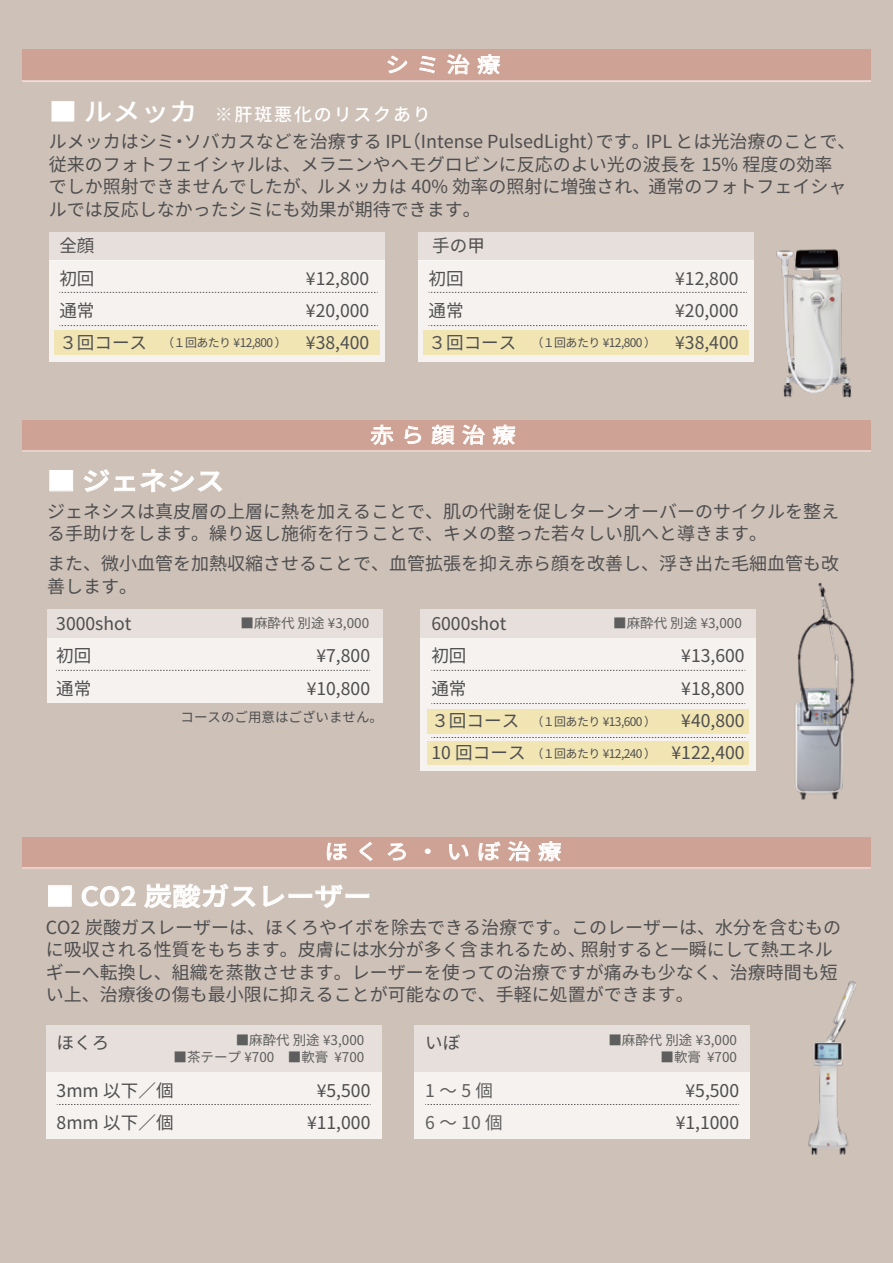
<style>
.page{position:relative;width:893px;height:1263px;background:#fff}
.page>*{position:absolute;margin:0;border:0;box-sizing:border-box;transform-origin:0 0}
.t1{font:500 25.5px "Noto Sans JP";color:#fff;scale:1.12 1}
.t2{font:21px "Noto Sans JP";letter-spacing:.3em;color:#fff;scale:1.12 1}
.t3{font:18px/22.5px "Noto Sans JP";color:#4e4e4f}
.t4{font:500 18px "Noto Sans JP";letter-spacing:.1em;color:#fff}
.t5{font:17.55px/32.2px "Noto Sans JP";color:#4e4e4f;text-align:center}
.t6{font:17.55px/32.2px "Noto Sans JP";color:#505050}
.t7{font:17.55px/32.2px "Noto Sans JP";color:#5f5f5f}
.t8{font:13.5px "Noto Sans JP";color:#5e5e5e}
.t9{font:13.5px "Noto Sans JP";color:#4e4e4f}
.t10{font:12px "Noto Sans JP";letter-spacing:-.05em;color:#505050}
.s1{font-size:17.55px}
</style>
<div class="page">
<div style="left:0;top:0;width:893px;height:1262px;background:#cec1b8"></div>
<div style="left:418px;top:232px;width:336px;height:28px;background:#e6dfdb"></div>
<div style="left:49px;top:260px;width:336px;height:102px;background:#f5f2f0"></div>
<div style="left:22px;top:420px;width:849px;height:32px;background:#cea294"></div>
<svg style="left:370px;top:424px;width:24px;height:21px"></svg>
<svg style="left:404px;top:425px;width:17px;height:19px"></svg>
<svg style="left:431px;top:424px;width:24px;height:21px"></svg>
<svg style="left:462px;top:424px;width:23px;height:21px"></svg>
<svg style="left:492px;top:424px;width:24px;height:21px"></svg>
<div style="left:49px;top:470px;width:24px;height:21px;border:1px solid #fff"></div>
<svg style="left:83px;top:469px;width:140px;height:23px"></svg>
<div style="left:47px;top:638px;width:336px;height:64px;background:#f5f2f0"></div>
<div style="left:47px;top:610px;width:336px;height:28px;background:#e6dfdb"></div>
<svg style="left:56px;top:670px;width:314px;height:1px"></svg>
<img style="left:795px;top:582px;width:60px;height:218px">
<div style="left:420px;top:638px;width:336px;height:133px;background:#f5f2f0"></div>
<div style="left:427px;top:742px;width:322px;height:23px;background:#f2e5b4"></div>
<div style="left:427px;top:709px;width:322px;height:24px;background:#f2e5b4"></div>
<div style="left:420px;top:610px;width:336px;height:28px;background:#e6dfdb"></div>
<svg style="left:431px;top:670px;width:314px;height:1px"></svg>
<svg style="left:431px;top:703px;width:314px;height:1px"></svg>
<svg style="left:431px;top:737px;width:314px;height:1px"></svg>
<hr style="left:22px;top:451px;width:849px;height:1px;background:#fff">
<div style="left:54px;top:331px;width:326px;height:24px;background:#f2e5b4"></div>
<img style="left:776px;top:249px;width:76px;height:149px">
<div style="left:49px;top:232px;width:336px;height:28px;background:#e6dfdb"></div>
<svg style="left:59px;top:292px;width:319px;height:1px"></svg>
<svg style="left:59px;top:325px;width:319px;height:1px"></svg>
<div style="left:418px;top:260px;width:336px;height:102px;background:#f5f2f0"></div>
<div style="left:423px;top:331px;width:326px;height:24px;background:#f2e5b4"></div>
<svg style="left:429px;top:292px;width:318px;height:1px"></svg>
<svg style="left:429px;top:325px;width:318px;height:1px"></svg>
<div style="left:22px;top:49px;width:849px;height:32px;background:#cea294"></div>
<hr style="left:22px;top:80px;width:849px;height:2px;background:#fff">
<svg style="left:387px;top:55px;width:21px;height:19px"></svg>
<svg style="left:419px;top:56px;width:17px;height:18px"></svg>
<svg style="left:447px;top:54px;width:23px;height:21px"></svg>
<svg style="left:477px;top:54px;width:24px;height:21px"></svg>
<div style="left:22px;top:837px;width:849px;height:32px;background:#cea294"></div>
<svg style="left:327px;top:842px;width:20px;height:19px"></svg>
<svg style="left:359px;top:842px;width:14px;height:19px"></svg>
<svg style="left:387px;top:843px;width:19px;height:18px"></svg>
<svg style="left:425px;top:849px;width:6px;height:5px"></svg>
<svg style="left:449px;top:844px;width:20px;height:16px"></svg>
<svg style="left:478px;top:841px;width:23px;height:20px"></svg>
<svg style="left:508px;top:841px;width:23px;height:21px"></svg>
<svg style="left:538px;top:841px;width:24px;height:21px"></svg>
<div style="left:48px;top:885px;width:24px;height:21px;border:1px solid #fff"></div>
<svg style="left:81px;top:886px;width:55px;height:20px"></svg>
<svg style="left:144px;top:883px;width:112px;height:25px"></svg>
<svg style="left:263px;top:884px;width:107px;height:24px"></svg>
<div style="left:414px;top:1072px;width:336px;height:67px;background:#f5f2f0"></div>
<div style="left:414px;top:1025px;width:336px;height:47px;background:#e6dfdb"></div>
<svg style="left:425px;top:1104px;width:314px;height:1px"></svg>
<div style="left:46px;top:1072px;width:335px;height:67px;background:#f5f2f0"></div>
<div style="left:46px;top:1025px;width:335px;height:47px;background:#e6dfdb"></div>
<svg style="left:57px;top:1104px;width:314px;height:1px"></svg>
<img style="left:808px;top:981px;width:48px;height:174px">
<hr style="left:22px;top:867px;width:849px;height:2px;background:#fff">
<p class="t2" style="left:385px;top:53px;width:104px">シミ治療</p>
<h1 class="t1" style="left:49px;top:97px;width:160px">■ ルメッカ　</h1>
<p class="t4" style="left:215px;top:105px;width:217px">※肝斑悪化のリスクあり</p>
<p class="t3" style="left:49px;top:131px;width:808px">ルメッカはシミ・ソバカスなどを治療する IPL（Intense PulsedLight）です。IPL とは光治療のことで、従来のフォトフェイシャルは、メラニンやヘモグロビンに反応のよい光の波長を 15% 程度の効率<br>でしか照射できませんでしたが、ルメッカは 40% 効率の照射に増強され、通常のフォトフェイシャルでは反応しなかったシミにも効果が期待できます。</p>
<p class="t6" style="left:59px;top:230px;width:89px">全顔<br>初回<br>通常<br>３回コース</p>
<p class="t10" style="left:162px;top:336px;width:126px">（１回あたり ¥12,800 ）</p>
<p class="t6" style="left:306px;top:262px;width:65px;text-align:justify">¥12,800 ¥20,000 ¥38,400</p>
<p class="t6" style="left:432px;top:230px;width:54px">手の甲</p>
<p class="t6" style="left:429px;top:262px;width:89px">初回<br>通常<br>３回コース</p>
<p class="t6" style="left:675px;top:262px;width:65px">¥12,800 ¥20,000</p>
<p class="t10" style="left:531px;top:336px;width:209px">（１回あたり ¥12,800 ） <span class="s1">¥38,400</span></p>
<h1 class="t1" style="left:47px;top:467px;width:160px">■ ジェネシス</h1>
<p class="t2" style="left:370px;top:423px;width:131px">赤ら顔治療</p>
<p class="t3" style="left:47px;top:500px;width:793px">ジェネシスは真皮層の上層に熱を加えることで、肌の代謝を促しターンオーバーのサイクルを整える手助けをします。繰り返し施術を行うことで、キメの整った若々しい肌へと導きます。</p>
<p class="t3" style="left:47px;top:553px;width:793px">また、微小血管を加熱収縮させることで、血管拡張を抑え赤ら顔を改善し、浮き出た毛細血管も改善します。</p>
<p class="t5" style="left:56px;top:608px;width:77px;text-align:left">3000shot初回<br>通常</p>
<p class="t5" style="left:431px;top:608px;width:96px;text-align:left">6000shot初回<br>通常<br>３回コース<br>10 回コース</p>
<p class="t8" style="left:241px;top:615px;width:130px">■麻酔代 別途 ¥3,000</p>
<p class="t8" style="left:613px;top:615px;width:130px">■麻酔代 別途 ¥3,000</p>
<p class="t5" style="left:307px;top:640px;width:65px">¥7,800 ¥10,800</p>
<p class="t9" style="left:181px;top:709px;width:204px">コースのご用意はございません。</p>
<p class="t5" style="left:671px;top:640px;width:75px">¥13,600 ¥18,800 ¥40,800 ¥122,400</p>
<p class="t10" style="left:531px;top:715px;width:126px">（１回あたり ¥13,600 ）</p>
<p class="t10" style="left:531px;top:747px;width:126px">（１回あたり ¥12,240 ）</p>
<p class="t2" style="left:325px;top:840px;width:213px">ほくろ・いぼ治療</p>
<h1 class="t1" style="left:46px;top:882px;width:293px">■ CO2 炭酸ガスレーザー</h1>
<p class="t3" style="left:46px;top:916px;width:797px">CO2 炭酸ガスレーザーは、ほくろやイボを除去できる治療です。このレーザーは、水分を含むものに吸収される性質をもちます。皮膚には水分が多く含まれるため、照射すると一瞬にして熱エネルギーへ転換し、組織を蒸散させます。レーザーを使っての治療ですが痛みも少なく、治療時間も短い上、治療後の傷も最小限に抑えることが可能なので、手軽に処置ができます。</p>
<p class="t8" style="left:236px;top:1033px;width:130px">■麻酔代 別途 ¥3,000</p>
<p class="t8" style="left:608px;top:1033px;width:130px">■麻酔代 別途 ¥3,000</p>
<p class="t8" style="left:173px;top:1050px;width:192px">■茶テープ ¥700　■軟膏 ¥700</p>
<p class="t8" style="left:661px;top:1050px;width:78px">■軟膏 ¥700</p>
<p class="t5" style="left:57px;top:1027px;width:54px">ほくろ</p>
<p class="t5" style="left:425px;top:1027px;width:37px">いぼ</p>
<p class="t5" style="left:57px;top:1074px;width:118px;text-align:left">3mm 以下／個<br>8mm 以下／個</p>
<p class="t5" style="left:307px;top:1074px;width:65px">¥5,500 ¥11,000</p>
<p class="t7" style="left:425px;top:1074px;width:79px">1～5個<br>6～10個</p>
<p class="t5" style="left:676px;top:1074px;width:65px">¥5,500 ¥1,1000</p>
</div>
